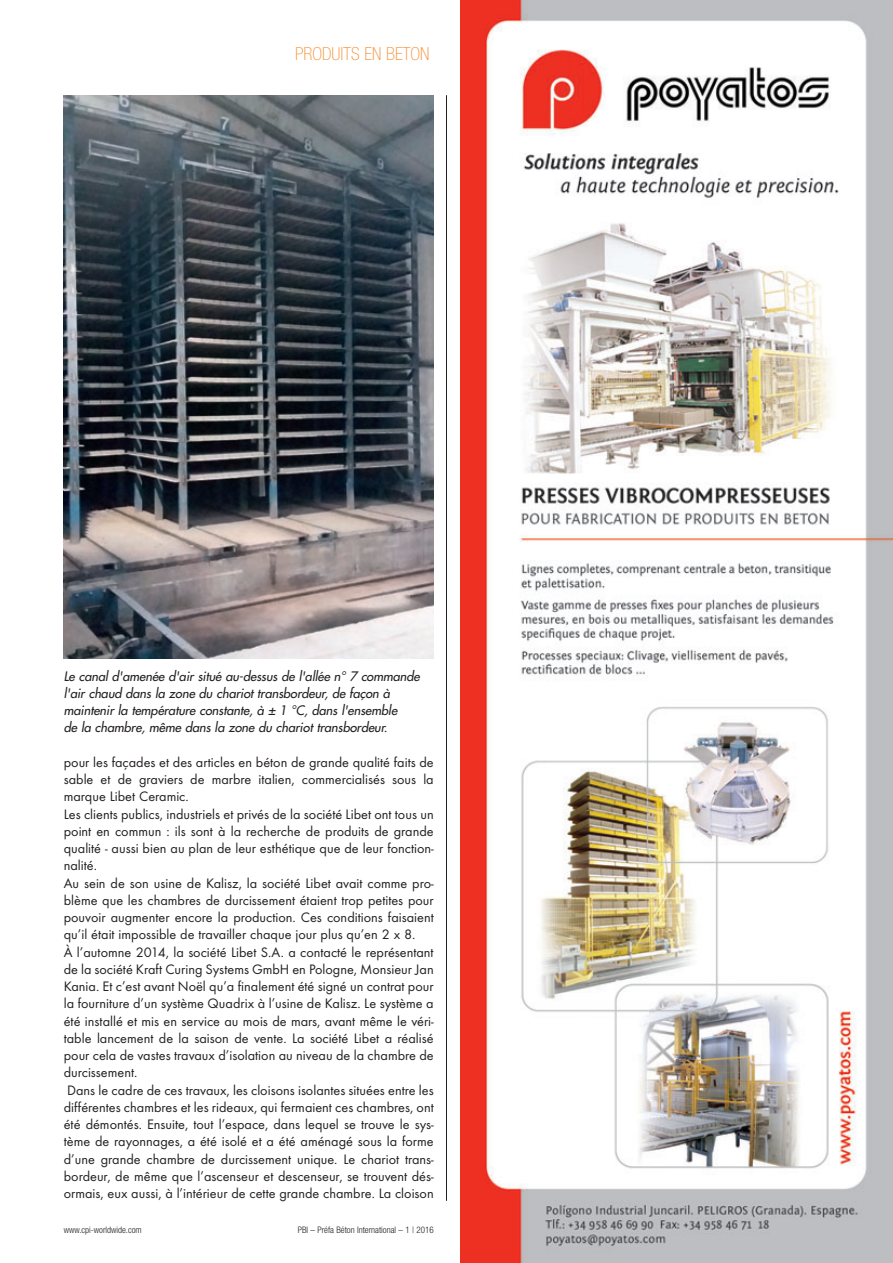
<style>
.page{position:relative;width:893px;height:1263px;background:#fff}
.page>*{position:absolute;margin:0;border:0;box-sizing:border-box;transform-origin:0 0}
.t1{font:100 condensed 18px "Helvetica Neue";color:#f69238}
.t2{font:14.25px/17.2px "Futura T";color:#231f20}
.t3{font:italic 12.75px/17.2px "Futura";color:#231f20}
.t4{font:300 condensed 9px "Helvetica Neue";color:#231f20}
</style>
<div class="page">
<img style="left:460px;top:0;width:433px;height:1262px">
<hr style="left:446px;top:95px;width:1px;height:1106px;background:#231f20">
<img style="left:64px;top:95px;width:370px;height:564px">
<p class="t1" style="left:295px;top:47px;width:136px">PRODUITS EN BETON</p>
<p class="t3" style="left:64px;top:668px;width:360px">Le canal d'amenée d'air situé au-dessus de l'allée n° 7 commande l'air chaud dans la zone du chariot transbordeur, de façon à maintenir la température constante, à ± 1 °C, dans l'ensemble<br>de la chambre, même dans la zone du chariot transbordeur.</p>
<p class="t2" style="left:64px;top:755px;width:371px">pour les façades et des articles en béton de grande qualité faits de sable et de graviers de marbre italien, commercialisés sous la marque Libet Ceramic.<br>Les clients publics, industriels et privés de la société Libet ont tous un point en commun : ils sont à la recherche de produits de grande qualité - aussi bien au plan de leur esthétique que de leur fonction&shy;nalité.<br>Au sein de son usine de Kalisz, la société Libet avait comme pro&shy;blème que les chambres de durcissement étaient trop petites pour pouvoir augmenter encore la production. Ces conditions faisaient qu’il était impossible de travailler chaque jour plus qu’en 2 x 8.<br>À l’automne 2014, la société Libet S.A. a contacté le représentant de la société Kraft Curing Systems GmbH en Pologne, Monsieur Jan Kania. Et c’est avant Noël qu’a finalement été signé un contrat pour la fourniture d’un système Quadrix à l’usine de Kalisz. Le système a été installé et mis en service au mois de mars, avant même le véri&shy;table lancement de la saison de vente. La société Libet a réalisé pour cela de vastes travaux d’isolation au niveau de la chambre de durcissement.<br>Dans le cadre de ces travaux, les cloisons isolantes situées entre les différentes chambres et les rideaux, qui fermaient ces chambres, ont été démontés. Ensuite, tout l’espace, dans lequel se trouve le sys&shy;tème de rayonnages, a été isolé et a été aménagé sous la forme d’une grande chambre de durcissement unique. Le chariot trans&shy;bordeur, de même que l’ascenseur et descenseur, se trouvent dés&shy;ormais, eux aussi, à l’intérieur de cette grande chambre. La cloison</p>
<p class="t4" style="left:64px;top:1226px;width:79px">www.cpi-worldwide.com</p>
<p class="t4" style="left:298px;top:1226px;width:138px">PBI – Préfa Béton International – 1 | 2016</p>
</div>
